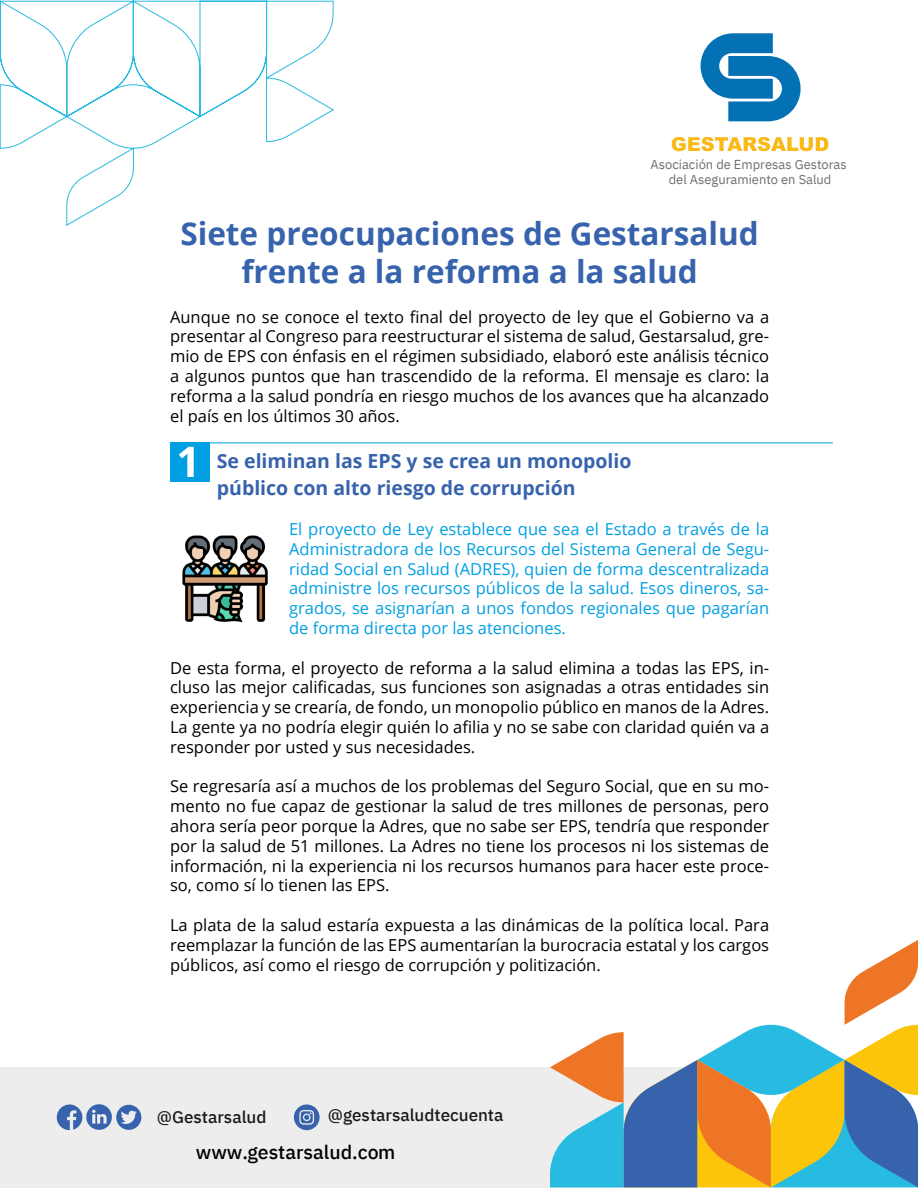
<style>
.page{position:relative;width:918px;height:1188px;background:#fff}
.page>*{position:absolute;margin:0;border:0;box-sizing:border-box;transform-origin:0 0}
.t1{font:700 42px "Open Sans";color:#fff}
.t2{font:700 31.5px/37.8px "Open Sans";color:#3763ad;text-align:center}
.t3{font:700 19.5px/27px "Open Sans";color:#3763ad}
.t4{font:500 19.5px "IBM Plex Sans";color:#000}
.t5{font:500 16.95px "IBM Plex Sans";color:#1a1a1a}
.t6{font:16.5px/19.8px "Open Sans";color:#000;text-align:justify}
.t7{font:16.5px/19.8px "Open Sans";color:#009fe3;text-align:justify}
.t8{font:12.9px/14.2px "IBM Plex Sans";color:#6e6e6f;text-align:center}
</style>
<div class="page">
<hr style="left:170px;top:443px;width:663px;height:1px;background:#009fe3">
<div style="left:170px;top:443px;width:39px;height:39px;background:#009fe3"></div>
<img style="left:182px;top:535px;width:86px;height:87px">
<div style="left:0;top:1067px;width:697px;height:120px;background:#ededed"></div>
<svg style="left:550px;top:940px;width:368px;height:247px"></svg>
<svg style="left:701px;top:33px;width:100px;height:88px"></svg>
<svg style="left:672px;top:137px;width:156px;height:14px"></svg>
<svg style="left:294px;top:1104px;width:26px;height:26px"></svg>
<svg style="left:56px;top:1104px;width:85px;height:26px"></svg>
<svg style="left:0;top:0;width:334px;height:226px"></svg>
<p class="t8" style="left:651px;top:157px;width:198px">Asociación de Empresas Gestoras del Aseguramiento en Salud</p>
<h2 class="t2" style="left:180px;top:214px;width:580px">Siete preocupaciones de Gestarsalud frente a la reforma a la salud</h2>
<p class="t6" style="left:170px;top:306px;width:601px">Aunque no se conoce el texto final del proyecto de ley que el Gobierno va a presentar al Congreso para reestructurar el sistema de salud, Gestarsalud, gre&shy;mio de EPS con énfasis en el régimen subsidiado, elaboró este análisis técnico a algunos puntos que han trascendido de la reforma. El mensaje es claro: la reforma a la salud pondría en riesgo muchos de los avances que ha alcanzado el país en los últimos 30 años.</p>
<p class="t3" style="left:217px;top:447px;width:416px">Se eliminan las EPS y se crea un monopolio público con alto riesgo de corrupción</p>
<p class="t7" style="left:289px;top:519px;width:482px">El proyecto de Ley establece que sea el Estado a través de la Administradora de los Recursos del Sistema General de Segu&shy;ridad Social en Salud (ADRES), quien de forma descentralizada administre los recursos públicos de la salud. Esos dineros, sa&shy;grados, se asignarían a unos fondos regionales que pagarían de forma directa por las atenciones.</p>
<p class="t6" style="left:170px;top:657px;width:601px">De esta forma, el proyecto de reforma a la salud elimina a todas las EPS, in&shy;cluso las mejor calificadas, sus funciones son asignadas a otras entidades sin experiencia y se crearía, de fondo, un monopolio público en manos de la Adres.<br>La gente ya no podría elegir quién lo afilia y no se sabe con claridad quién va a responder por usted y sus necesidades.</p>
<p class="t6" style="left:170px;top:776px;width:601px">Se regresaría así a muchos de los problemas del Seguro Social, que en su mo&shy;mento no fue capaz de gestionar la salud de tres millones de personas, pero ahora sería peor porque la Adres, que no sabe ser EPS, tendría que responder por la salud de 51 millones. La Adres no tiene los procesos ni los sistemas de información, ni la experiencia ni los recursos humanos para hacer este proce&shy;so, como sí lo tienen las EPS.</p>
<p class="t6" style="left:170px;top:915px;width:601px">La plata de la salud estaría expuesta a las dinámicas de la política local. Para reemplazar la función de las EPS aumentarían la burocracia estatal y los cargos públicos, así como el riesgo de corrupción y politización.</p>
<h1 class="t1" style="left:176px;top:433px;width:25px">1</h1>
<p class="t5" style="left:157px;top:1104px;width:111px">@Gestarsalud</p>
<p class="t5" style="left:328px;top:1102px;width:177px">@gestarsaludtecuenta</p>
<p class="t4" style="left:196px;top:1137px;width:201px">www.gestarsalud.com</p>
</div>
